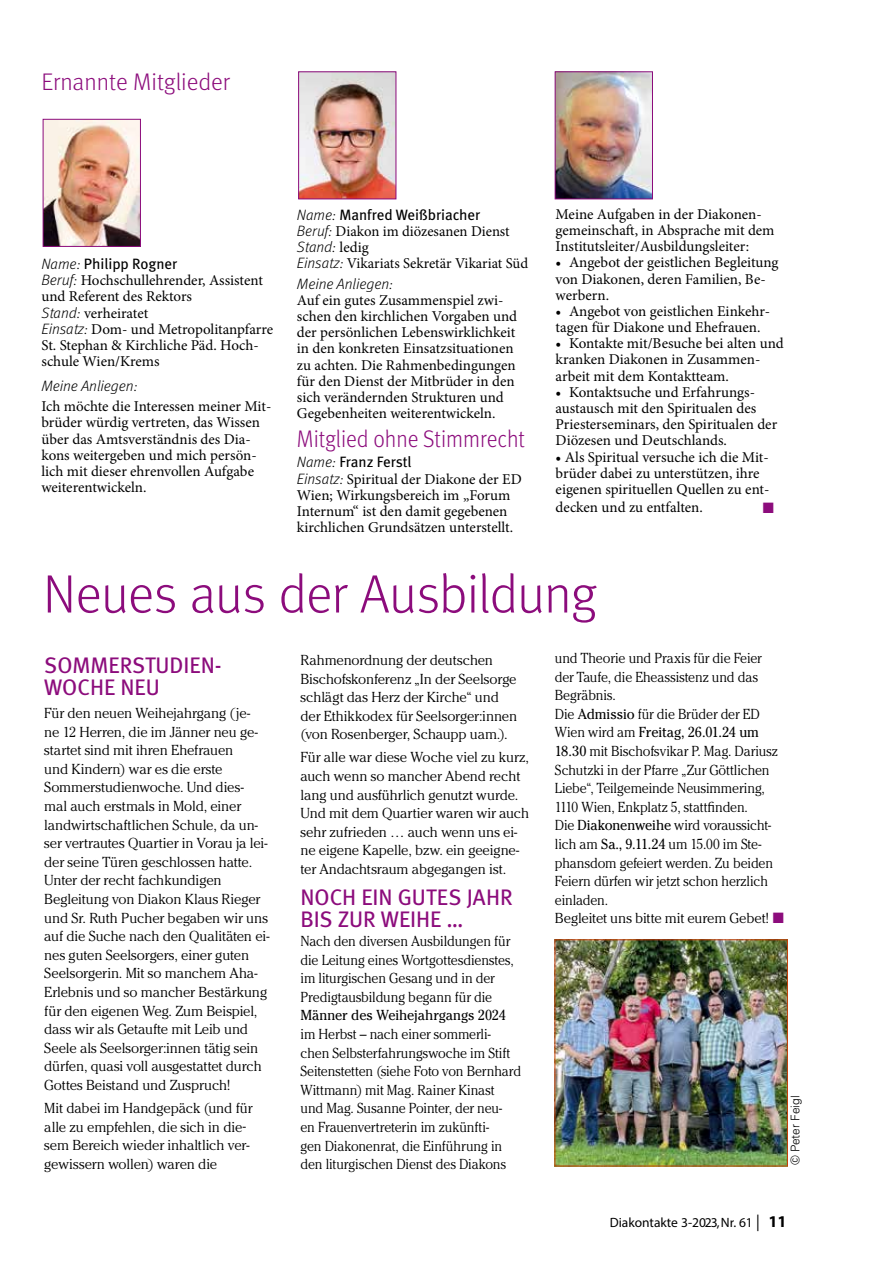
<style>
.page{position:relative;width:893px;height:1263px;background:#fff}
.page>*{position:absolute;margin:0;border:0;box-sizing:border-box;transform-origin:0 0}
.t1{font:300 54px "Meta OT";letter-spacing:-.02em;color:#8c0c7c}
.t2{font:300 24px "Meta OT";color:#8c0c7c;scale:.92 1}
.t3{font:300 24px "Meta OT";color:#8c0c7c}
.t4{font:22.5px/22.5px "Meta Book LF";color:#8c0c7c}
.t5{font:15px/16.2px "Minion Pro";color:#000}
.t6{font:15px "Meta Book LF";color:#000}
.t7{font:italic 300 15px "Meta OT";color:#000}
.t8{font:300 14.4px/18.6px "Cheltenham Std";letter-spacing:-.01em;color:#000}
.t9{font:300 14.4px/18.6px "Cheltenham Std";letter-spacing:-.01em;color:#000;scale:.95 1}
.t10{font:14.4px "Cheltenham Std";letter-spacing:-.005em;color:#000;scale:.95 1}
.t11{font:13.5px "Myriad Pro";color:#000}
.t12{font:300 12px "Univers LT Std";color:#000}
.s1{font-family:"Meta OT";font-weight:300;font-style:italic}
.s2{font-family:"Minion Pro";font-weight:400;font-style:normal}
.s3{font-weight:400}
.s4{font-family:"Minion Pro";font-size:16.5px}
.s5{font-weight:700;font-size:16.5px}
</style>
<div class="page">
<img style="left:300px;top:74px;width:94px;height:123px">
<div style="left:298px;top:72px;width:98px;height:127px;border:1px solid #8c0c7c"></div>
<img style="left:557px;top:74px;width:94px;height:123px">
<div style="left:555px;top:72px;width:98px;height:127px;border:1px solid #8c0c7c"></div>
<img style="left:45px;top:121px;width:94px;height:124px">
<div style="left:43px;top:119px;width:98px;height:128px;border:1px solid #8c0c7c"></div>
<img style="left:557px;top:941px;width:229px;height:223px">
<h2 class="t3" style="left:41px;top:68px;width:190px">Ernannte Mitglieder</h2>
<p class="t6" style="left:41px;top:255px;width:137px"><span class="s1">Name:</span> Philipp Rogner</p>
<p class="t5" style="left:41px;top:272px;width:233px"><span class="s1">Beruf:</span> Hochschullehrender, Assistent und Referent des Rektors<br><span class="s1">Stand:</span> verheiratet<br><span class="s1">Einsatz:</span> Dom- und Metropolitanpfarre<br>St. Stephan &amp; Kirchliche Päd. Hoch&shy;schule Wien/Krems</p>
<p class="t7" style="left:41px;top:377px;width:98px">Meine Anliegen:</p>
<p class="t5" style="left:41px;top:398px;width:231px">Ich möchte die Interessen meiner Mit&shy;brüder würdig vertreten, das Wissen über das Amtsverständnis des Dia&shy;kons weitergeben und mich persön&shy;lich mit dieser ehrenvollen Aufgabe weiterentwickeln.</p>
<p class="t6" style="left:297px;top:206px;width:185px"><span class="s1">Name:</span> Manfred Weißbriacher</p>
<p class="t5" style="left:297px;top:223px;width:214px"><span class="s1">Beruf:</span> Diakon im diözesanen Dienst</p>
<p class="t7" style="left:297px;top:238px;width:73px">Stand: <span class="s2">ledig</span></p>
<p class="t5" style="left:297px;top:255px;width:233px"><span class="s1">Einsatz:</span> Vikariats Sekretär Vikariat Süd</p>
<p class="t7" style="left:297px;top:275px;width:98px">Meine Anliegen:</p>
<p class="t5" style="left:297px;top:292px;width:222px">Auf ein gutes Zusammenspiel zwi&shy;schen den kirchlichen Vorgaben und der persönlichen Lebenswirklichkeit in den konkreten Einsatzsituationen zu achten. Die Rahmenbedingungen für den Dienst der Mitbrüder in den sich verändernden Strukturen und Gegebenheiten weiterentwickeln.</p>
<h2 class="t2" style="left:297px;top:425px;width:249px">Mitglied ohne Stimmrecht</h2>
<p class="t6" style="left:297px;top:453px;width:116px"><span class="s1">Name:</span> Franz Ferstl</p>
<p class="t5" style="left:297px;top:471px;width:226px"><span class="s1">Einsatz:</span> Spiritual der Diakone der ED Wien; Wirkungsbereich im „Forum Internum“ ist den damit gegebenen kirchlichen Grundsätzen unterstellt.</p>
<p class="t5" style="left:556px;top:206px;width:220px">Meine Aufgaben in der Diakonen&shy;gemeinschaft, in Absprache mit dem<br>Institutsleiter/Ausbildungsleiter:</p>
<p class="t5" style="left:556px;top:255px;width:224px">• Angebot der geistlichen Begleitung von Diakonen, deren Familien, Be&shy;werbern.</p>
<p class="t5" style="left:556px;top:303px;width:214px">• Angebot von geistlichen Einkehr&shy;tagen für Diakone und Ehefrauen.</p>
<p class="t5" style="left:556px;top:335px;width:230px">• Kontakte mit/Besuche bei alten und kranken Diakonen in Zusammen&shy;arbeit mit dem Kontaktteam.</p>
<p class="t5" style="left:556px;top:384px;width:223px">• Kontaktsuche und Erfahrungs&shy;austausch mit den Spiritualen des Priesterseminars, den Spiritualen der Diözesen und Deutschlands.</p>
<p class="t5" style="left:556px;top:449px;width:215px">• Als Spiritual versuche ich die Mit&shy;brüder dabei zu unterstützen, ihre eigenen spirituellen Quellen zu ent-</p>
<p class="t5" style="left:556px;top:499px;width:149px">decken und zu entfalten.</p>
<h1 class="t1" style="left:43px;top:562px;width:556px">Neues aus der Ausbildung</h1>
<p class="t8" style="left:300px;top:651px;width:218px">Rahmenordnung der deutschen Bischofskonferenz „In der Seelsorge schlägt das Herz der Kirche“ und der Ethikkodex für Seelsorger:innen (von Rosenberger, Schaupp uam.).</p>
<p class="t8" style="left:300px;top:748px;width:230px">Für alle war diese Woche viel zu kurz, auch wenn so mancher Abend recht lang und ausführlich genutzt wurde.<br>Und mit dem Quartier waren wir auch sehr zufrieden … auch wenn uns ei&shy;ne eigene Kapelle, bzw. ein geeigne&shy;ter Andachtsraum abgegangen ist.</p>
<h3 class="t4" style="left:300px;top:885px;width:213px">NOCH EIN GUTES JAHR<br>BIS ZUR WEIHE …</h3>
<p class="t9" style="left:300px;top:932px;width:226px">Nach den diversen Ausbildungen für die Leitung eines Wortgottesdienstes, im liturgischen Gesang und in der Predigtausbildung begann für die</p>
<p class="t10" style="left:300px;top:1007px;width:218px">Männer des Weihejahrgangs 2024</p>
<p class="t9" style="left:300px;top:1025px;width:234px">im Herbst – nach einer sommerli&shy;chen Selbsterfahrungswoche im Stift Seitenstetten (siehe Foto von Bernhard Wittmann) mit Mag. Rainer Kinast<br>und Mag. Susanne Pointer, der neu-<br>en Frauenvertreterin im zukünfti-<br>gen Diakonenrat, die Einführung in den liturgischen Dienst des Diakons</p>
<p class="t9" style="left:555px;top:649px;width:236px">und Theorie und Praxis für die Feier der Taufe, die Eheassistenz und das Begräbnis.<br>Die <span class="s3">Admissio</span> für die Brüder der ED Wien wird am <span class="s3">Freitag, 26.01.24 um 18.30</span> mit Bischofsvikar P. Mag. Dariusz Schutzki in der Pfarre „Zur Göttlichen Liebe“, Teilgemeinde Neusimmering, 1110 Wien, Enkplatz 5, stattfinden.<br>Die <span class="s3">Diakonenweihe</span> wird voraussicht&shy;lich am <span class="s3">Sa., 9.11.24</span> um 15.00 im Ste&shy;phansdom gefeiert werden. Zu beiden Feiern dürfen wir jetzt schon herzlich einladen.<br>Begleitet uns bitte mit eurem Gebet!</p>
<h3 class="t4" style="left:44px;top:653px;width:179px">SOMMERSTUDIEN-<br>WOCHE NEU</h3>
<p class="t8" style="left:44px;top:704px;width:227px">Für den neuen Weihejahrgang (je-<br>ne 12 Herren, die im Jänner neu ge&shy;startet sind mit ihren Ehefrauen<br>und Kindern) war es die erste Sommerstudienwoche. Und dies&shy;mal auch erstmals in Mold, einer landwirtschaftlichen Schule, da un&shy;ser vertrautes Quartier in Vorau ja lei&shy;der seine Türen geschlossen hatte.<br>Unter der recht fachkundigen Begleitung von Diakon Klaus Rieger und Sr. Ruth Pucher begaben wir uns auf die Suche nach den Qualitäten ei&shy;nes guten Seelsorgers, einer guten Seelsorgerin. Mit so manchem Aha-Erlebnis und so mancher Bestärkung für den eigenen Weg. Zum Beispiel, dass wir als Getaufte mit Leib und Seele als Seelsorger:innen tätig sein dürfen, quasi voll ausgestattet durch Gottes Beistand und Zuspruch!</p>
<p class="t8" style="left:44px;top:1098px;width:210px">Mit dabei im Handgepäck (und für alle zu empfehlen, die sich in die&shy;sem Bereich wieder inhaltlich ver&shy;gewissern wollen) waren die</p>
<p class="t12" style="left:788px;top:1165px;width:71px;rotate:-90deg"><span class="s3">©</span> Peter Feigl</p>
<p class="t11" style="left:610px;top:1214px;width:178px">Diakontakte 3-2023, Nr. 61 <span class="s4">|</span> <span class="s5">11</span></p>
</div>
